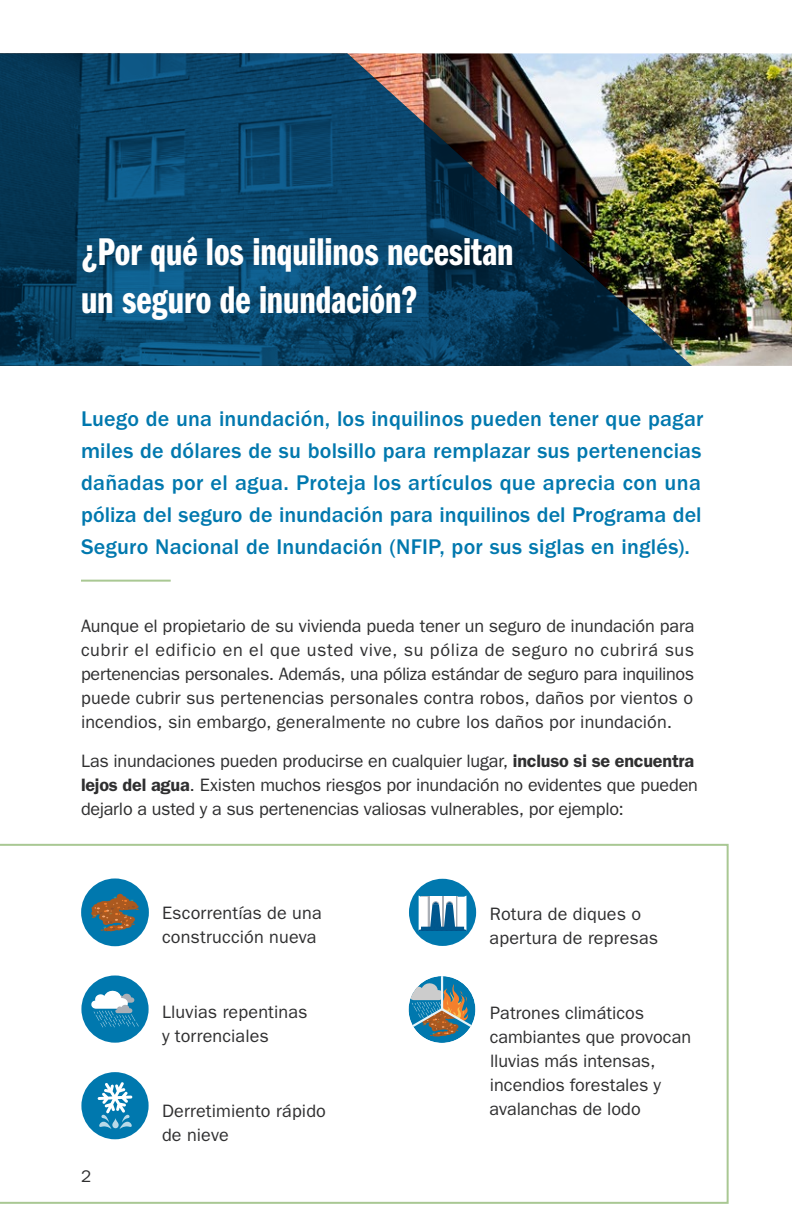
<style>
.page{position:relative;width:792px;height:1224px;background:#fff}
.page>*{position:absolute;margin:0;border:0;box-sizing:border-box;transform-origin:0 0}
.t1{font:40px/48px "ITC Franklin Gothic Std Dm Cp";color:#fff}
.t2{font:500 22px/32px "ITC Franklin Gothic Std";letter-spacing:.01em;color:#0078ae;text-align:justify}
.t3{font:18px/24px "ITC Franklin Gothic Std";color:#2f2f30}
.t4{font:17px "ITC Franklin Gothic Std";color:#2f2f30}
.s1{font-weight:600}
</style>
<div class="page">
<img style="left:692px;top:53px;width:100px;height:313px">
<img style="left:0;top:53px;width:692px;height:313px">
<svg style="left:0;top:843px;width:729px;height:361px"></svg>
<hr style="left:81px;top:580px;width:90px;height:2px;background:#a9c893">
<div style="left:81px;top:878px;width:68px;height:68px;background:#0078ae;border-radius:50%"></div>
<svg style="left:91px;top:894px;width:48px;height:37px"></svg>
<div style="left:81px;top:975px;width:68px;height:68px;background:#0078ae;border-radius:50%"></div>
<svg style="left:91px;top:990px;width:48px;height:37px"></svg>
<div style="left:81px;top:1072px;width:68px;height:67px;background:#0078ae;border-radius:50%"></div>
<svg style="left:98px;top:1082px;width:34px;height:47px"></svg>
<div style="left:409px;top:879px;width:67px;height:67px;background:#0078ae;border-radius:50%"></div>
<svg style="left:419px;top:896px;width:47px;height:35px;background:#97b7cc"></svg>
<svg style="left:409px;top:976px;width:66px;height:67px"></svg>
<h1 class="t1" style="left:81px;top:229px;width:434px">¿Por qué los inquilinos necesitan un seguro de inundación?</h1>
<p class="t2" style="left:81px;top:403px;width:624px">Luego de una inundación, los inquilinos pueden tener que pagar miles de dólares de su bolsillo para remplazar sus pertenencias dañadas por el agua. Proteja los artículos que aprecia con una póliza del seguro de inundación para inquilinos del Programa del Seguro Nacional de Inundación (NFIP, por sus siglas en inglés).</p>
<p class="t3" style="left:81px;top:614px;width:615px;text-align:justify">Aunque el propietario de su vivienda pueda tener un seguro de inundación para cubrir el edificio en el que usted vive, su póliza de seguro no cubrirá sus pertenencias personales. Además, una póliza estándar de seguro para inquilinos puede cubrir sus pertenencias personales contra robos, daños por vientos o incendios, sin embargo, generalmente no cubre los daños por inundación.</p>
<p class="t3" style="left:81px;top:749px;width:618px">Las inundaciones pueden producirse en cualquier lugar, <span class="s1">incluso si se encuentra lejos del agua</span>. Existen muchos riesgos por inundación no evidentes que pueden dejarlo a usted y a sus pertenencias valiosas vulnerables, por ejemplo:</p>
<p class="t4" style="left:81px;top:1166px;width:12px">2</p>
<p class="t3" style="left:162px;top:901px;width:161px">Escorrentías de una construcción nueva</p>
<p class="t3" style="left:162px;top:1000px;width:147px">Lluvias repentinas y torrenciales</p>
<p class="t3" style="left:162px;top:1099px;width:166px">Derretimiento rápido de nieve</p>
<p class="t3" style="left:490px;top:902px;width:170px">Rotura de diques o apertura de represas</p>
<p class="t3" style="left:490px;top:1001px;width:203px">Patrones climáticos cambiantes que provocan lluvias más intensas, incendios forestales y avalanchas de lodo</p>
</div>
